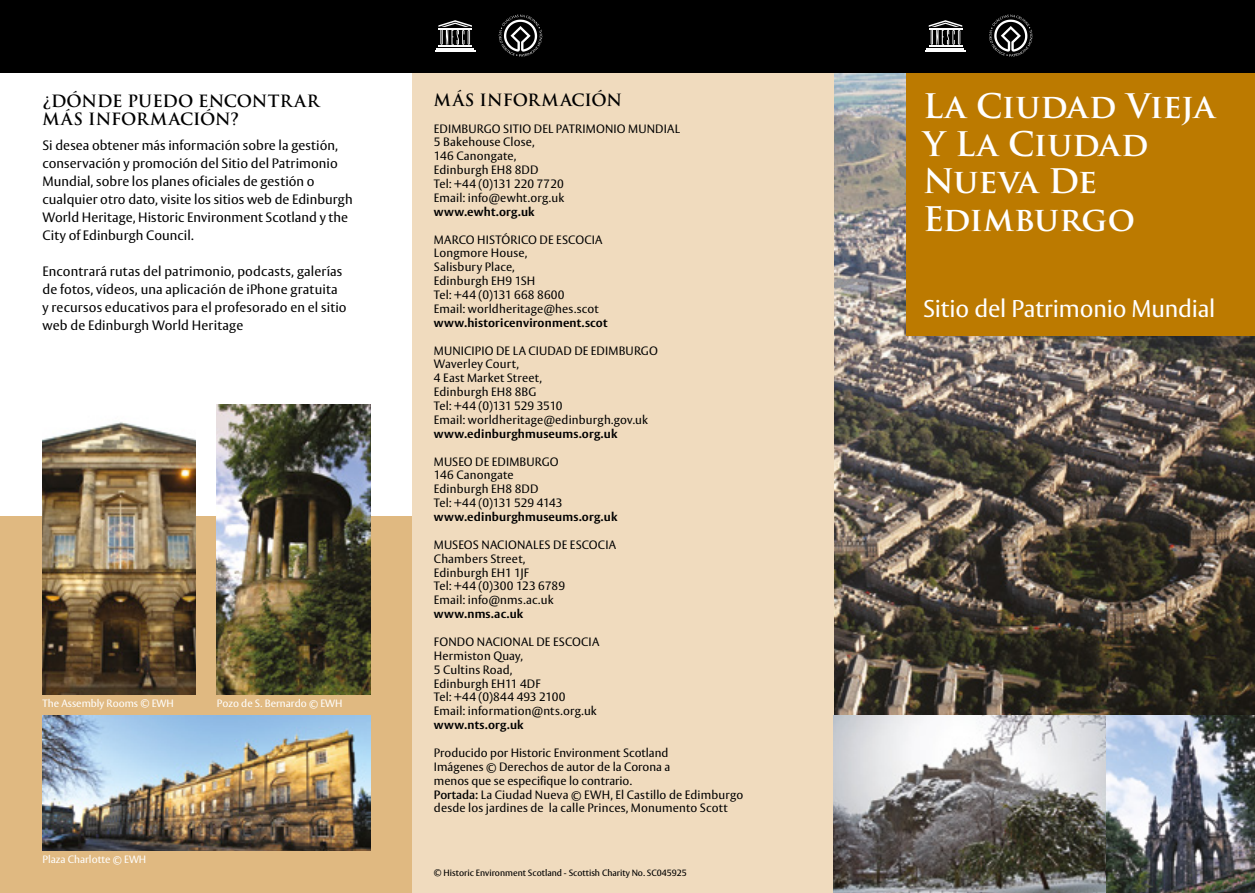
<style>
.page{position:relative;width:1255px;height:893px;background:#fff}
.page>*{position:absolute;margin:0;border:0;box-sizing:border-box;transform-origin:0 0}
.t1{font:700 33px/37.5px "Trajan Pro";color:#fff}
.t2{font:24px "HS Vesta";letter-spacing:-.005em;color:#fff}
.t3{font:700 16.5px/18px "Trajan Pro";color:#000}
.t4{font:13.5px/18px "HS Vesta";letter-spacing:.005em;color:#000}
.t5{font:12px/13.8px "HS Vesta";letter-spacing:.01em;color:#000}
.t6{font:700 12px "HS Vesta";letter-spacing:.015em;color:#000}
.t7{font:10.5px "HS Vesta";color:#fff}
.t8{font:500 9px "HS Vesta";color:#000}
.s1{font-weight:600}
</style>
<div class="page">
<div style="left:0;top:517px;width:412px;height:376px;background:#e0b981"></div>
<img style="left:833px;top:72px;width:421px;height:821px">
<div style="left:412px;top:72px;width:421px;height:821px;background:#f0dbbe"></div>
<div style="left:906px;top:72px;width:348px;height:264px;background:#bc7a00"></div>
<div style="left:0;top:0;width:1254px;height:72px;background:#000"></div>
<hr style="left:438px;top:45px;width:34px;height:2px;background:#fff">
<hr style="left:436px;top:48px;width:38px;height:1px;background:#fff">
<hr style="left:435px;top:50px;width:40px;height:2px;background:#fff">
<svg style="left:438px;top:20px;width:34px;height:25px"></svg>
<svg style="left:498px;top:15px;width:44px;height:42px"></svg>
<hr style="left:928px;top:45px;width:34px;height:2px;background:#fff">
<hr style="left:926px;top:48px;width:38px;height:1px;background:#fff">
<hr style="left:925px;top:50px;width:40px;height:2px;background:#fff">
<svg style="left:928px;top:20px;width:34px;height:25px"></svg>
<svg style="left:989px;top:15px;width:43px;height:42px"></svg>
<img style="left:217px;top:405px;width:153px;height:289px">
<img style="left:43px;top:422px;width:153px;height:272px">
<img style="left:43px;top:715px;width:327px;height:135px">
<h4 class="t3" style="left:43px;top:93px;width:278px">¿DÓNDE PUEDO ENCONTRAR<br>MÁS INFORMACIÓN?</h4>
<p class="t4" style="left:43px;top:137px;width:312px">Si desea obtener más información sobre la gestión, conservación y promoción del Sitio del Patrimonio Mundial, sobre los planes oficiales de gestión o cualquier otro dato, visite los sitios web de Edinburgh World Heritage, Historic Environment Scotland y the City of Edinburgh Council.</p>
<p class="t4" style="left:43px;top:263px;width:305px">Encontrará rutas del patrimonio, podcasts, galerías de fotos, vídeos, una aplicación de iPhone gratuita y recursos educativos para el profesorado en el sitio web de Edinburgh World Heritage</p>
<p class="t7" style="left:43px;top:697px;width:133px">The Assembly Rooms © EWH</p>
<p class="t7" style="left:217px;top:697px;width:127px">Pozo de S. Bernardo © EWH</p>
<p class="t7" style="left:43px;top:853px;width:105px">Plaza Charlotte © EWH</p>
<h4 class="t3" style="left:434px;top:91px;width:190px">MÁS INFORMACIÓN</h4>
<p class="t5" style="left:434px;top:122px;width:248px">EDIMBURGO SITIO DEL PATRIMONIO MUNDIAL<br>5 Bakehouse Close,<br>146 Canongate,<br>Edinburgh EH8 8DD<br>Tel: +44 (0)131 220 7720<br>Email: info@ewht.org.uk</p>
<h6 class="t6" style="left:434px;top:204px;width:102px">www.ewht.org.uk</h6>
<p class="t5" style="left:434px;top:233px;width:170px">MARCO HISTÓRICO DE ESCOCIA<br>Longmore House,<br>Salisbury Place,<br>Edinburgh EH9 1SH<br>Tel: +44 (0)131 668 8600<br>Email: worldheritage@hes.scot</p>
<h6 class="t6" style="left:434px;top:315px;width:175px">www.historicenvironment.scot</h6>
<p class="t5" style="left:434px;top:344px;width:225px">MUNICIPIO DE LA CIUDAD DE EDIMBURGO<br>Waverley Court,<br>4 East Market Street,<br>Edinburgh EH8 8BG<br>Tel: +44 (0)131 529 3510<br>Email: worldheritage@edinburgh.gov.uk</p>
<h6 class="t6" style="left:434px;top:426px;width:185px">www.edinburghmuseums.org.uk</h6>
<p class="t5" style="left:434px;top:455px;width:130px">MUSEO DE EDIMBURGO<br>146 Canongate<br>Edinburgh EH8 8DD<br>Tel: +44 (0)131 529 4143</p>
<h6 class="t6" style="left:434px;top:510px;width:185px">www.edinburghmuseums.org.uk</h6>
<p class="t5" style="left:434px;top:538px;width:184px">MUSEOS NACIONALES DE ESCOCIA<br>Chambers Street,<br>Edinburgh EH1 1JF<br>Tel: +44 (0)300 123 6789<br>Email: info@nms.ac.uk</p>
<h6 class="t6" style="left:434px;top:607px;width:91px">www.nms.ac.uk</h6>
<p class="t5" style="left:434px;top:635px;width:167px">FONDO NACIONAL DE ESCOCIA<br>Hermiston Quay,<br>5 Cultins Road,<br>Edinburgh EH11 4DF<br>Tel: +44 (0)844 493 2100<br>Email: information@nts.org.uk</p>
<h6 class="t6" style="left:434px;top:718px;width:91px">www.nts.org.uk</h6>
<p class="t5" style="left:434px;top:746px;width:311px">Producido por Historic Environment Scotland<br>Imágenes © Derechos de autor de la Corona a<br>menos que se especifique lo contrario.<br><span class="s1">Portada:</span> La Ciudad Nueva © EWH, El Castillo de Edimburgo desde los jardines de la calle Princes, Monumento Scott</p>
<p class="t8" style="left:434px;top:867px;width:254px">© Historic Environment Scotland - Scottish Charity No. SC045925</p>
<p class="t1" style="left:923px;top:88px;width:293px">La Ciudad Vieja<br>Y La Ciudad<br>Nueva De<br>Edimburgo</p>
<p class="t2" style="left:923px;top:294px;width:294px">Sitio del Patrimonio Mundial</p>
</div>
